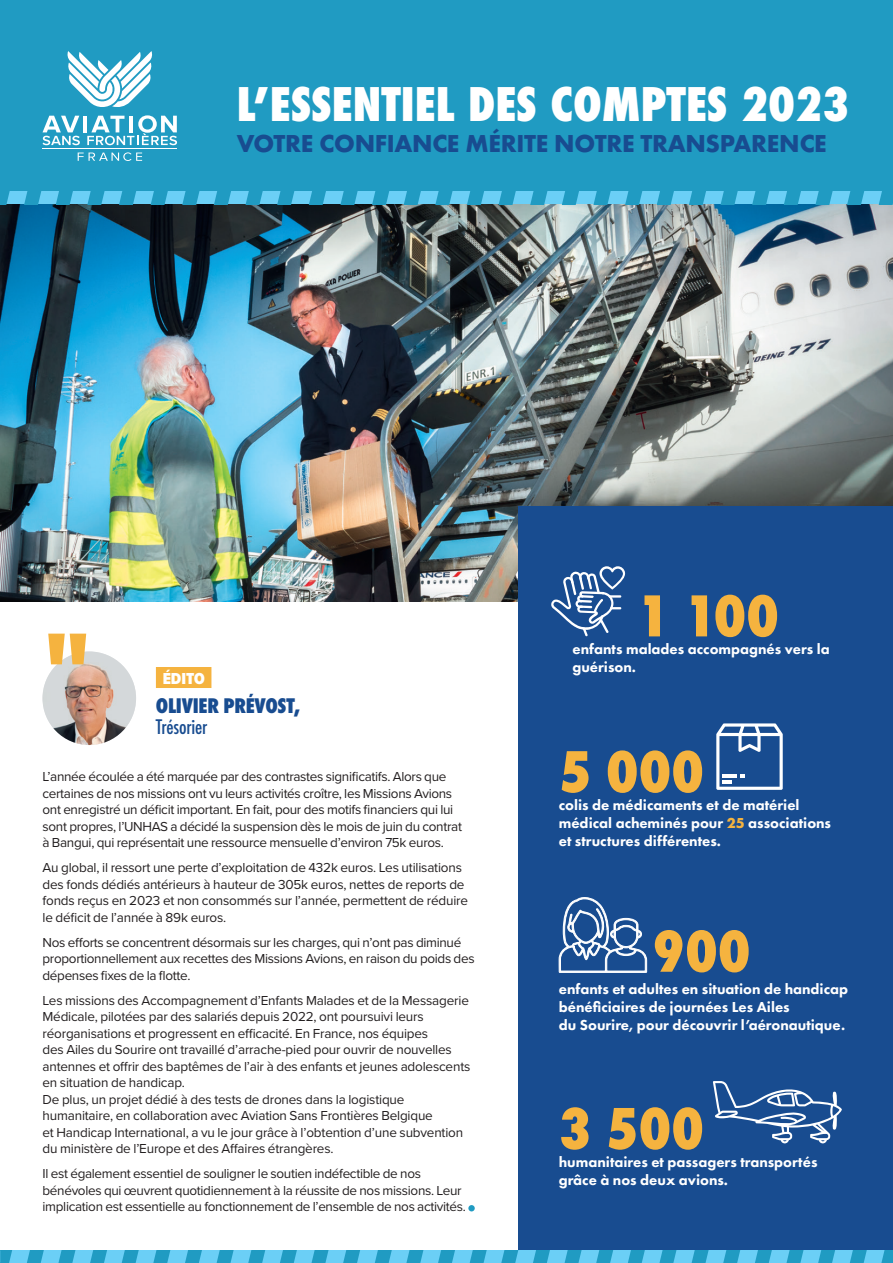
<style>
.page{position:relative;width:893px;height:1263px;background:#fff}
.page>*{position:absolute;margin:0;border:0;box-sizing:border-box;transform-origin:0 0}
.t1{font:800 61.5px "Futura PT Cond";color:#f5b33f}
.t2{font:800 condensed 45px "Futura";color:#fff}
.t3{font:700 22.5px "Futura";letter-spacing:-.015em;color:#184c90}
.t4{font:800 condensed 19.5px "Futura";letter-spacing:-.015em;color:#184c90}
.t5{font:500 condensed 19.5px "Futura";letter-spacing:-.01em;color:#184c90}
.t6{font:900 16.5px "Proxima Nova Cond";color:#fff}
.t7{font:800 15px/18px "Futura PT";color:#fff}
.t8{font:13.5px/16.5px "Proxima Nova";letter-spacing:-.015em;color:#231f20}
.s1{font-weight:700;color:#f5b33f}
</style>
<div class="page">
<img style="left:0;top:204px;width:893px;height:398px">
<div style="left:519px;top:507px;width:374px;height:756px;background:#184c90"></div>
<div style="left:0;top:0;width:893px;height:198px;background:#209bc2"></div>
<svg style="left:0;top:191px;width:893px;height:13px"></svg>
<svg style="left:0;top:1250px;width:893px;height:13px;background:#49b7de"></svg>
<div style="left:468px;top:1205px;width:7px;height:6px;background:#209bc2;border-radius:50%"></div>
<svg style="left:43px;top:116px;width:37px;height:29px"></svg>
<hr style="left:83px;top:116px;width:4px;height:16px;background:#fff">
<svg style="left:78px;top:152px;width:64px;height:9px"></svg>
<hr style="left:43px;top:148px;width:134px;height:1px;background:#fff">
<svg style="left:67px;top:51px;width:86px;height:56px"></svg>
<svg style="left:87px;top:115px;width:90px;height:30px"></svg>
<div style="left:156px;top:667px;width:55px;height:21px;background:#f5b33f"></div>
<img style="left:43px;top:651px;width:93px;height:94px;border-radius:47px">
<svg style="left:48px;top:634px;width:38px;height:30px"></svg>
<svg style="left:551px;top:566px;width:75px;height:70px"></svg>
<svg style="left:716px;top:723px;width:67px;height:67px"></svg>
<svg style="left:713px;top:1081px;width:129px;height:62px"></svg>
<svg style="left:558px;top:897px;width:89px;height:76px"></svg>
<h2 class="t2" style="left:237px;top:74px;width:614px">L’ESSENTIEL DES COMPTES 2023</h2>
<h3 class="t3" style="left:237px;top:128px;width:592px">VOTRE CONFIANCE MÉRITE NOTRE TRANSPARENCE</h3>
<p class="t6" style="left:163px;top:666px;width:44px">ÉDITO</p>
<h3 class="t4" style="left:156px;top:692px;width:146px">OLIVIER PRÉVOST,</h3>
<h3 class="t5" style="left:156px;top:714px;width:53px">Trésorier</h3>
<p class="t8" style="left:43px;top:768px;width:421px">L’année écoulée a été marquée par des contrastes significatifs. Alors que certaines de nos missions ont vu leurs activités croître, les Missions Avions ont enregistré un déficit important. En fait, pour des motifs financiers qui lui sont propres, l’UNHAS a décidé la suspension dès le mois de juin du contrat à Bangui, qui représentait une ressource mensuelle d’environ 75k euros.</p>
<p class="t8" style="left:43px;top:859px;width:427px">Au global, il ressort une perte d’exploitation de 432k euros. Les utilisations des fonds dédiés antérieurs à hauteur de 305k euros, nettes de reports de fonds reçus en 2023 et non consommés sur l’année, permettent de réduire le déficit de l’année à 89k euros.</p>
<p class="t8" style="left:43px;top:933px;width:434px">Nos efforts se concentrent désormais sur les charges, qui n’ont pas diminué proportionnellement aux recettes des Missions Avions, en raison du poids des dépenses fixes de la flotte.</p>
<p class="t8" style="left:43px;top:991px;width:429px">Les missions des Accompagnement d’Enfants Malades et de la Messagerie Médicale, pilotées par des salariés depuis 2022, ont poursuivi leurs réorganisations et progressent en efficacité. En France, nos équipes<br>des Ailes du Sourire ont travaillé d’arrache-pied pour ouvrir de nouvelles antennes et offrir des baptêmes de l’air à des enfants et jeunes adolescents en situation de handicap.<br>De plus, un projet dédié à des tests de drones dans la logistique humanitaire, en collaboration avec Aviation Sans Frontières Belgique<br>et Handicap International, a vu le jour grâce à l’obtention d’une subvention du ministère de l’Europe et des Affaires étrangères.</p>
<p class="t8" style="left:43px;top:1165px;width:425px">Il est également essentiel de souligner le soutien indéfectible de nos bénévoles qui œuvrent quotidiennement à la réussite de nos missions. Leur implication est essentielle au fonctionnement de l’ensemble de nos activités.</p>
<h1 class="t1" style="left:636px;top:579px;width:144px">1 100</h1>
<p class="t7" style="left:572px;top:640px;width:259px">enfants malades accompagnés vers la guérison.</p>
<h1 class="t1" style="left:559px;top:735px;width:147px">5 000</h1>
<p class="t7" style="left:559px;top:796px;width:274px">colis de médicaments et de matériel médical acheminés pour <span class="s1">25</span> associations et structures différentes.</p>
<h1 class="t1" style="left:652px;top:915px;width:100px">900</h1>
<p class="t7" style="left:559px;top:980px;width:291px">enfants et adultes en situation de handicap bénéficiaires de journées Les Ailes<br>du Sourire, pour découvrir l’aéronautique.</p>
<h1 class="t1" style="left:559px;top:1092px;width:147px">3 500</h1>
<p class="t7" style="left:559px;top:1153px;width:260px">humanitaires et passagers transportés grâce à nos deux avions.</p>
</div>
